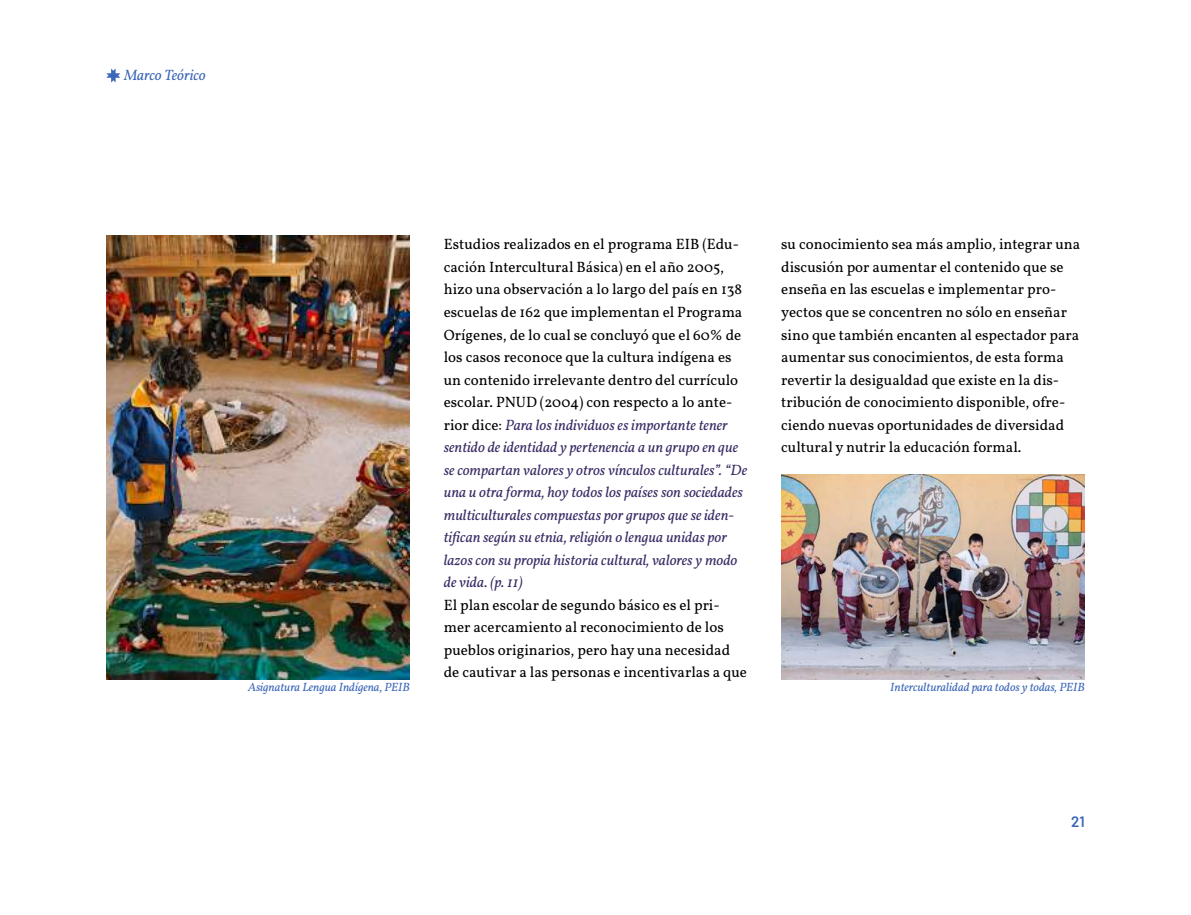
<style>
.page{position:relative;width:1191px;height:915px;background:#fff}
.page>*{position:absolute;margin:0;border:0;box-sizing:border-box;transform-origin:0 0}
.t1{font:italic 15px/22.5px "Vollkorn";color:#3b2c65}
.t2{font:15px/22.5px "Vollkorn";color:#000}
.t3{font:italic 15px "Vollkorn";color:#3d68b8}
.t4{font:600 15px "Barlow";color:#3d68b8}
.t5{font:italic 12px "Vollkorn";color:#3d68b8}
.s1{font-style:normal;color:#000}
</style>
<div class="page">
<img style="left:106px;top:235px;width:304px;height:444px">
<img style="left:781px;top:474px;width:303px;height:205px">
<svg style="left:106px;top:68px;width:14px;height:14px"></svg>
<p class="t3" style="left:124px;top:64px;width:83px">Marco Teórico</p>
<p class="t1" style="left:444px;top:232px;width:305px"><span class="s1">Estudios realizados en el programa EIB (Edu&shy;cación Intercultural Básica) en el año 2005, hizo una observación a lo largo del país en 138 escuelas de 162 que implementan el Programa Orígenes, de lo cual se concluyó que el 60% de los casos reconoce que la cultura indígena es un contenido irrelevante dentro del currículo escolar. PNUD (2004) con respecto a lo ante&shy;rior dice:</span> Para los individuos es importante tener sentido de identidad y pertenencia a un grupo en que se compartan valores y otros vínculos culturales”. “De una u otra forma, hoy todos los países son sociedades multiculturales compuestas por grupos que se iden&shy;tifican según su etnia, religión o lengua unidas por lazos con su propia historia cultural, valores y modo de vida. (p. 11)</p>
<p class="t2" style="left:444px;top:592px;width:305px">El plan escolar de segundo básico es el pri&shy;mer acercamiento al reconocimiento de los pueblos originarios, pero hay una necesidad de cautivar a las personas e incentivarlas a que</p>
<p class="t2" style="left:781px;top:232px;width:301px">su conocimiento sea más amplio, integrar una discusión por aumentar el contenido que se enseña en las escuelas e implementar pro&shy;yectos que se concentren no sólo en enseñar sino que también encanten al espectador para aumentar sus conocimientos, de esta forma revertir la desigualdad que existe en la dis&shy;tribución de conocimiento disponible, ofre&shy;ciendo nuevas oportunidades de diversidad cultural y nutrir la educación formal.</p>
<p class="t5" style="left:248px;top:678px;width:163px">Asignatura Lengua Indígena, PEIB</p>
<p class="t5" style="left:890px;top:678px;width:196px">Interculturalidad para todos y todas, PEIB</p>
<p class="t4" style="left:1071px;top:810px;width:15px">21</p>
</div>
